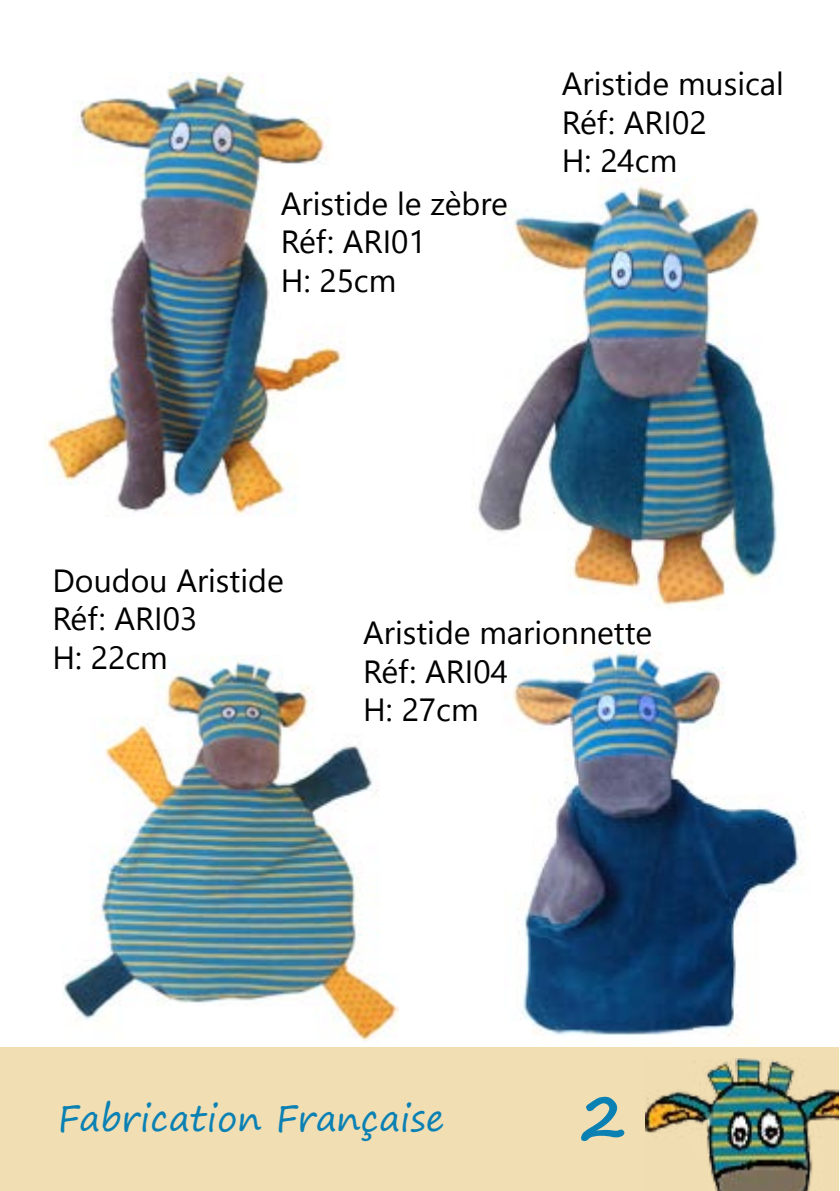
<style>
.page{position:relative;width:840px;height:1191px;background:#fff}
.page>*{position:absolute;margin:0;border:0;box-sizing:border-box;transform-origin:0 0}
.t1{font:700 62.2px "Segoe Print";color:#0b81b3}
.t2{font:36px "Segoe Print";color:#0b81b3}
.t3{font:32px/38.4px "Segoe UI";color:#000}
</style>
<div class="page">
<img style="left:478px;top:177px;width:299px;height:433px">
<div style="left:0;top:1047px;width:838px;height:144px;background:#f1deb3"></div>
<img style="left:46px;top:72px;width:299px;height:443px">
<img style="left:62px;top:655px;width:336px;height:386px">
<img style="left:512px;top:643px;width:291px;height:394px">
<img style="left:645px;top:1059px;width:193px;height:132px">
<p class="t3" style="left:281px;top:182px;width:228px">Aristide le zèbre<br>Réf: ARI01<br>H: 25cm</p>
<p class="t3" style="left:561px;top:63px;width:223px">Aristide musical<br>Réf: ARI02<br>H: 24cm</p>
<p class="t3" style="left:52px;top:559px;width:233px">Doudou Aristide<br>Réf: ARI03<br>H: 22cm</p>
<p class="t3" style="left:363px;top:612px;width:290px">Aristide marionnette<br>Réf: ARI04<br>H: 27cm</p>
<p class="t2" style="left:58px;top:1085px;width:388px">Fabrication Française</p>
<h1 class="t1" style="left:579px;top:1060px;width:47px">2</h1>
</div>
